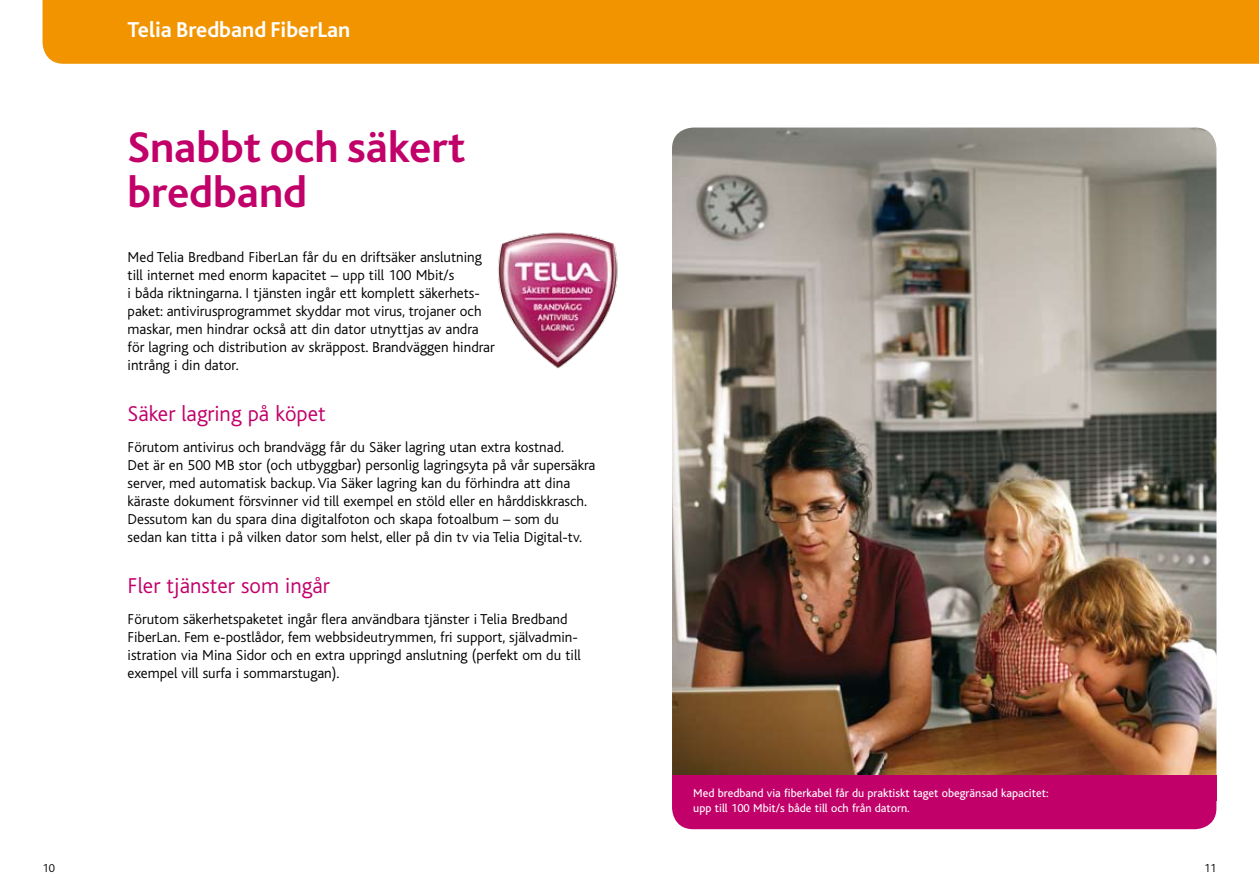
<style>
.page{position:relative;width:1259px;height:893px;background:#fff}
.page>*{position:absolute;margin:0;border:0;box-sizing:border-box;transform-origin:0 0}
.t1{font:700 45px/45px "Telia Bliss";color:#c20069}
.t2{font:300 22.5px "Telia Bliss";color:#c20069}
.t3{font:700 22.5px "Telia Bliss";color:#fff}
.t4{font:300 15px/18px "Telia Bliss";color:#000}
.t5{font:12px/15px "Telia Bliss";color:#fff}
.t6{font:300 12px "Telia Bliss";color:#000}
</style>
<div class="page">
<img style="left:498px;top:232px;width:120px;height:137px">
<div style="left:43px;top:0;width:1216px;height:64px;background:#f29400"></div>
<img style="left:672px;top:128px;width:544px;height:647px">
<div style="left:672px;top:775px;width:544px;height:54px;background:#c20069;border-radius:21px"></div>
<svg style="left:672px;top:775px;width:544px;height:17px"></svg>
<h2 class="t3" style="left:128px;top:17px;width:224px">Telia Bredband FiberLan</h2>
<h1 class="t1" style="left:128px;top:124px;width:339px">Snabbt och säkert bredband</h1>
<p class="t4" style="left:128px;top:248px;width:369px">Med Telia Bredband FiberLan får du en driftsäker anslutning till internet med enorm kapacitet – upp till 100 Mbit/s<br>i båda riktningarna. I tjänsten ingår ett komplett säkerhets&shy;paket: antivirusprogrammet skyddar mot virus, trojaner och maskar, men hindrar också att din dator utnyttjas av andra för lagring och distribution av skräppost. Brandväggen hindrar intrång i din dator.</p>
<h2 class="t2" style="left:128px;top:400px;width:200px">Säker lagring på köpet</h2>
<p class="t4" style="left:128px;top:438px;width:469px">Förutom antivirus och brandvägg får du Säker lagring utan extra kostnad.<br>Det är en 500 MB stor (och utbyggbar) personlig lagringsyta på vår supersäkra server, med automatisk backup. Via Säker lagring kan du förhindra att dina käraste dokument försvinner vid till exempel en stöld eller en hårddiskkrasch.<br>Dessutom kan du spara dina digitalfoton och skapa fotoalbum – som du sedan kan titta i på vilken dator som helst, eller på din tv via Telia Digital-tv.</p>
<h2 class="t2" style="left:128px;top:572px;width:204px">Fler tjänster som ingår</h2>
<p class="t4" style="left:128px;top:609px;width:455px">Förutom säkerhetspaketet ingår flera användbara tjänster i Telia Bredband FiberLan. Fem e-postlådor, fem webbsideutrymmen, fri support, självadmin&shy;istration via Mina Sidor och en extra uppringd anslutning (perfekt om du till exempel vill surfa i sommarstugan).</p>
<p class="t5" style="left:693px;top:785px;width:357px">Med bredband via fiberkabel får du praktiskt taget obegränsad kapacitet: upp till 100 Mbit/s både till och från datorn.</p>
<p class="t6" style="left:43px;top:861px;width:14px">10</p>
<p class="t6" style="left:1204px;top:861px;width:14px">11</p>
</div>
